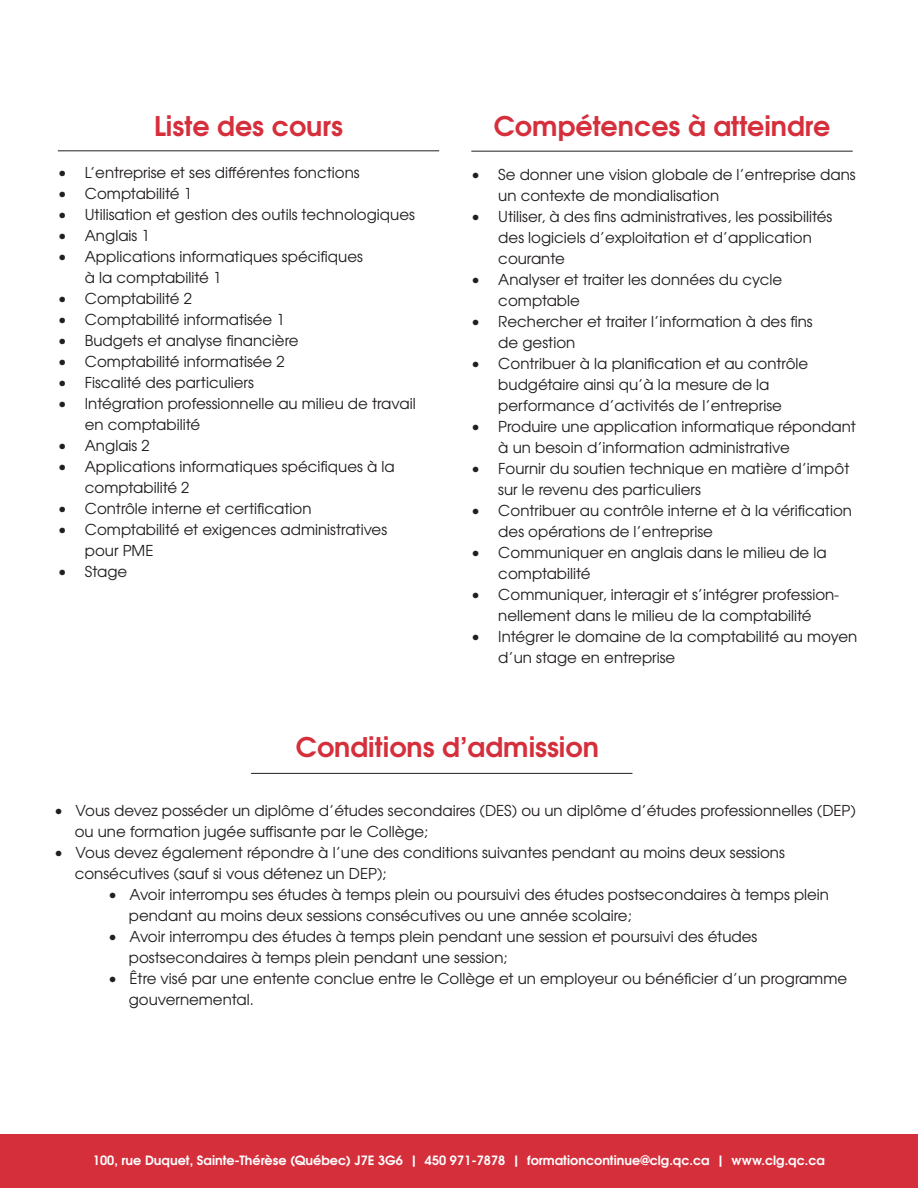
<style>
.page{position:relative;width:918px;height:1188px;background:#fff}
.page>*{position:absolute;margin:0;border:0;box-sizing:border-box;transform-origin:0 0}
.t1{font:700 27px "Te X Gyre Adventor";color:#d52f3c}
.t2{font:15px/21px "Te X Gyre Adventor";color:#231f20}
.t3{font:700 12.75px "Te X Gyre Adventor";color:#fff}
</style>
<div class="page">
<div style="left:0;top:1134px;width:918px;height:54px;background:#d52f3c"></div>
<hr style="left:471px;top:151px;width:382px;height:1px;background:#231f20">
<hr style="left:251px;top:773px;width:381px;height:1px;background:#231f20">
<hr style="left:58px;top:150px;width:381px;height:1px;background:#231f20">
<p class="t1" style="left:154px;top:103px;width:191px">Liste des cours</p>
<p class="t2" style="left:58px;top:161px;width:303px">• L’entreprise et ses différentes fonctions</p>
<p class="t2" style="left:58px;top:182px;width:136px">• Comptabilité 1</p>
<p class="t2" style="left:58px;top:203px;width:359px">• Utilisation et gestion des outils technologiques</p>
<p class="t2" style="left:58px;top:224px;width:94px">• Anglais 1</p>
<p class="t2" style="left:85px;top:245px;width:280px;text-indent:-27px">• Applications informatiques spécifiques à la comptabilité 1</p>
<p class="t2" style="left:58px;top:287px;width:136px">• Comptabilité 2</p>
<p class="t2" style="left:58px;top:308px;width:229px">• Comptabilité informatisée 1</p>
<p class="t2" style="left:58px;top:329px;width:242px">• Budgets et analyse financière</p>
<p class="t2" style="left:58px;top:350px;width:229px">• Comptabilité informatisée 2</p>
<p class="t2" style="left:58px;top:371px;width:198px">• Fiscalité des particuliers</p>
<p class="t2" style="left:85px;top:392px;width:332px;text-indent:-27px">• Intégration professionnelle au milieu de travail en comptabilité</p>
<p class="t2" style="left:58px;top:434px;width:94px">• Anglais 2</p>
<p class="t2" style="left:85px;top:455px;width:311px;text-indent:-27px">• Applications informatiques spécifiques à la comptabilité 2</p>
<p class="t2" style="left:58px;top:497px;width:255px">• Contrôle interne et certification</p>
<p class="t2" style="left:85px;top:518px;width:304px;text-indent:-27px">• Comptabilité et exigences administratives pour PME</p>
<p class="t2" style="left:58px;top:560px;width:71px">• Stage</p>
<p class="t1" style="left:494px;top:103px;width:338px">Compétences à atteindre</p>
<p class="t2" style="left:498px;top:164px;width:359px;text-indent:-27px">• Se donner une vision globale de l’entreprise dans un contexte de mondialisation</p>
<p class="t2" style="left:498px;top:206px;width:336px;text-indent:-27px">• Utiliser, à des fins administratives, les possibilités des logiciels d’exploitation et d’application courante</p>
<p class="t2" style="left:498px;top:269px;width:285px;text-indent:-27px">• Analyser et traiter les données du cycle comptable</p>
<p class="t2" style="left:498px;top:311px;width:316px;text-indent:-27px">• Rechercher et traiter l’information à des fins de gestion</p>
<p class="t2" style="left:498px;top:353px;width:311px;text-indent:-27px">• Contribuer à la planification et au contrôle budgétaire ainsi qu’à la mesure de la performance d’activités de l’entreprise</p>
<p class="t2" style="left:498px;top:416px;width:359px;text-indent:-27px">• Produire une application informatique répondant à un besoin d’information administrative</p>
<p class="t2" style="left:498px;top:458px;width:353px;text-indent:-27px">• Fournir du soutien technique en matière d’impôt sur le revenu des particuliers</p>
<p class="t2" style="left:498px;top:500px;width:355px;text-indent:-27px">• Contribuer au contrôle interne et à la vérification des opérations de l’entreprise</p>
<p class="t2" style="left:498px;top:542px;width:330px;text-indent:-27px">• Communiquer en anglais dans le milieu de la comptabilité</p>
<p class="t2" style="left:471px;top:584px;width:369px;text-align:center">• Communiquer, interagir et s’intégrer profession&shy;nellement dans le milieu de la comptabilité</p>
<p class="t2" style="left:498px;top:626px;width:360px;text-indent:-27px">• Intégrer le domaine de la comptabilité au moyen d’un stage en entreprise</p>
<p class="t1" style="left:296px;top:723px;width:304px">Conditions d’admission</p>
<p class="t2" style="left:75px;top:799px;width:783px;text-indent:-21px">• Vous devez posséder un diplôme d’études secondaires (DES) ou un diplôme d’études professionnelles (DEP) ou une formation jugée suffisante par le Collège;</p>
<p class="t2" style="left:75px;top:841px;width:712px;text-indent:-21px">• Vous devez également répondre à l’une des conditions suivantes pendant au moins deux sessions consécutives (sauf si vous détenez un DEP);</p>
<p class="t2" style="left:129px;top:883px;width:702px;text-indent:-21px">• Avoir interrompu ses études à temps plein ou poursuivi des études postsecondaires à temps plein pendant au moins deux sessions consécutives ou une année scolaire;</p>
<p class="t2" style="left:129px;top:925px;width:630px;text-indent:-21px">• Avoir interrompu des études à temps plein pendant une session et poursuivi des études postsecondaires à temps plein pendant une session;</p>
<p class="t2" style="left:129px;top:967px;width:720px;text-indent:-21px">• Être visé par une entente conclue entre le Collège et un employeur ou bénéficier d’un programme gouvernemental.</p>
<p class="t3" style="left:93px;top:1150px;width:734px">100, rue Duquet, Sainte-Thérèse (Québec) J7E 3G6 | 450 971-7878 | formationcontinue@clg.qc.ca | www.clg.qc.ca</p>
</div>
